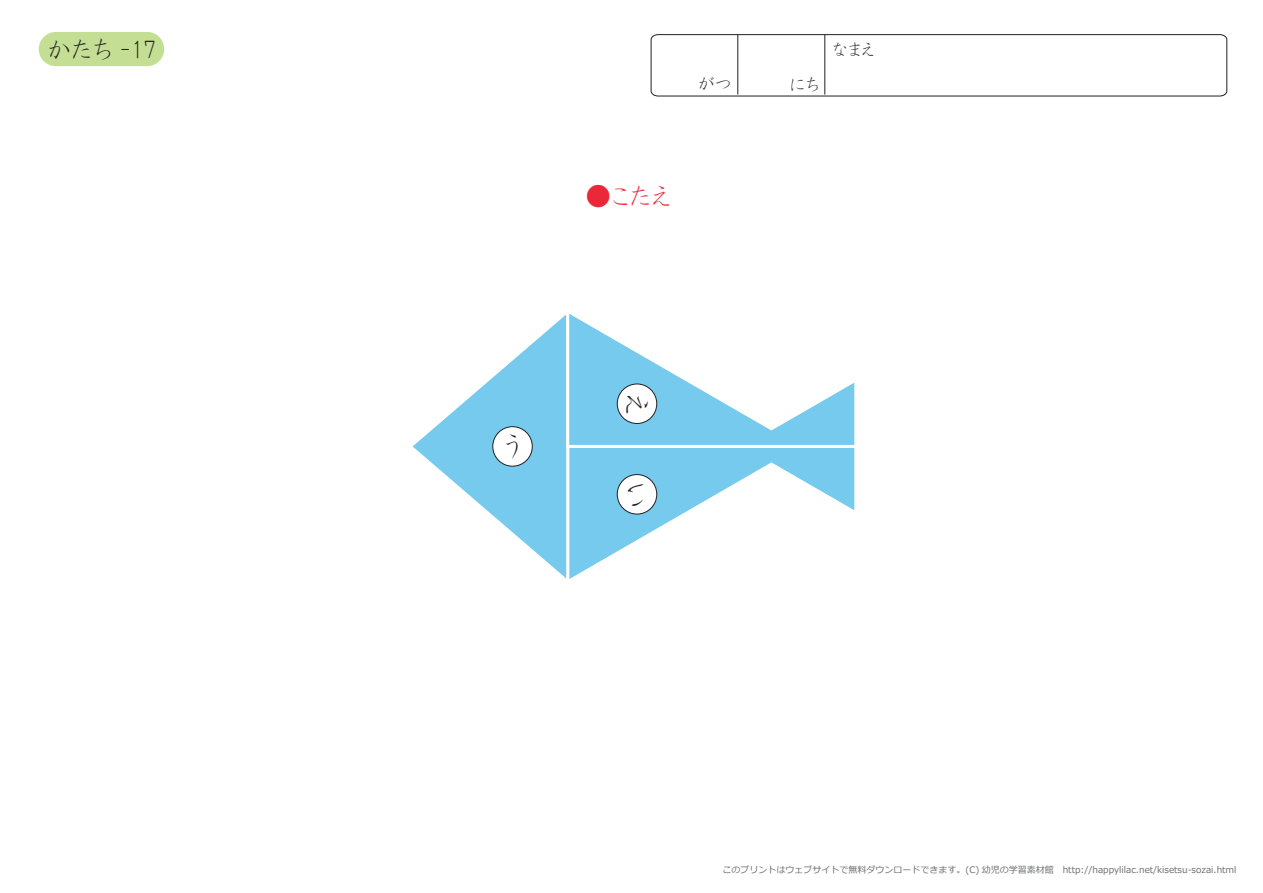
<style>
.page{position:relative;width:1263px;height:893px;background:#fff}
.page>*{position:absolute;margin:0;border:0;box-sizing:border-box;transform-origin:0 0}
.t1{font:29.7px "HG Kyokashotai";color:#231f20}
.t2{font:27px "HGP Kyokashotai";color:#eb273a}
.t3{font:25.95px "HGP Kyokashotai";color:#231f20}
.t4{font:18px "HGP Kyokashotai";color:#231f20}
.t5{font:9px "Meiryo";color:#6c6d70}
</style>
<div class="page">
<svg style="left:650px;top:34px;width:577px;height:63px"></svg>
<div style="left:39px;top:32px;width:125px;height:34px;background:#c4de93;border-radius:17px"></div>
<svg style="left:413px;top:314px;width:442px;height:265px"></svg>
<div style="left:617px;top:384px;width:40px;height:39px;background:#fff;border-radius:50%"></div>
<div style="left:617px;top:384px;width:40px;height:40px;border:1px solid #231f20;border-radius:50%"></div>
<h3 class="t3" style="left:48px;top:37px;width:110px">かたち -17</h3>
<h3 class="t4" style="left:698px;top:74px;width:35px">がつ</h3>
<h2 class="t2" style="left:585px;top:183px;width:88px">●こたえ</h2>
<h3 class="t4" style="left:790px;top:75px;width:30px">にち</h3>
<h3 class="t4" style="left:832px;top:40px;width:44px">なまえ</h3>
<h1 class="t1" style="left:498px;top:431px;width:31px">う</h1>
<h1 class="t1" style="left:652px;top:389px;width:31px;rotate:90deg">え</h1>
<h1 class="t1" style="left:652px;top:480px;width:31px;rotate:90deg">い</h1>
<p class="t5" style="left:722px;top:863px;width:516px">このプリントはウェブサイトで無料ダウンロードできます。(C) 幼児の学習素材館　http://happylilac.net/kisetsu-sozai.html</p>
</div>
